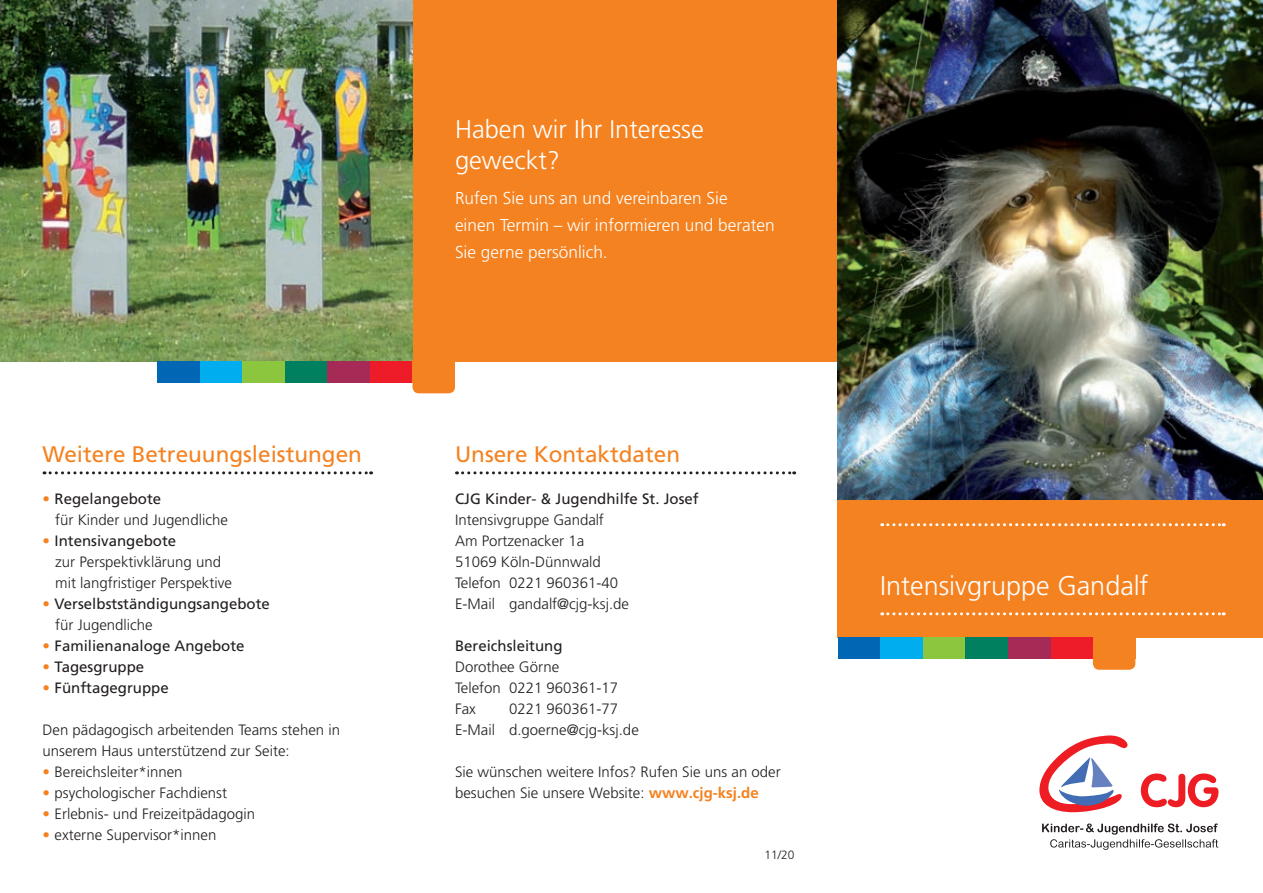
<style>
.page{position:relative;width:1263px;height:893px;background:#fff}
.page>*{position:absolute;margin:0;border:0;box-sizing:border-box;transform-origin:0 0}
.t1{font:300 27px "Frutiger LT Pro";color:#fff}
.t2{font:300 25.5px/30.6px "Frutiger LT Pro";color:#fff}
.t3{font:22.5px "Frutiger LT Pro";color:#f58220}
.t4{font:300 17.25px/27px "Frutiger LT Pro";color:#fff}
.t5{font:300 15px/21px "Frutiger LT Pro";color:#231f20}
.t6{font:15px/21px "Frutiger LT Pro";color:#231f20}
.t7{font:300 12px "Frutiger LT Pro";color:#231f20}
.s1{font-weight:400;color:#f58220}
.s2{font-weight:400}
.s3{color:#f58220}
.s4{font-weight:300}
.s5{font-weight:700;color:#f58220}
</style>
<div class="page">
<div style="left:412px;top:0;width:426px;height:361px;background:#f58220"></div>
<div style="left:838px;top:500px;width:425px;height:138px;background:#f58220"></div>
<img style="left:0;top:0;width:412px;height:361px">
<img style="left:838px;top:0;width:425px;height:500px">
<div style="left:412px;top:361px;width:43px;height:32px;background:#f58220;border-radius:6px"></div>
<div style="left:157px;top:361px;width:43px;height:22px;background:#0166b3"></div>
<div style="left:200px;top:361px;width:42px;height:22px;background:#00aeef"></div>
<div style="left:242px;top:361px;width:43px;height:22px;background:#8bc63e"></div>
<div style="left:285px;top:361px;width:42px;height:22px;background:#00805f"></div>
<div style="left:370px;top:361px;width:42px;height:22px;background:#ee1c28"></div>
<div style="left:412px;top:360px;width:43px;height:23px;background:#f58220"></div>
<div style="left:327px;top:361px;width:43px;height:22px;background:#a52a56"></div>
<div style="left:838px;top:638px;width:42px;height:21px;background:#0166b3"></div>
<div style="left:880px;top:638px;width:43px;height:21px;background:#00aeef"></div>
<div style="left:923px;top:638px;width:42px;height:21px;background:#8bc63e"></div>
<div style="left:965px;top:638px;width:43px;height:21px;background:#00805f"></div>
<div style="left:1050px;top:638px;width:43px;height:21px;background:#ee1c28"></div>
<div style="left:1093px;top:638px;width:42px;height:32px;background:#f58220;border-radius:6px"></div>
<div style="left:1093px;top:635px;width:42px;height:24px;background:#f58220"></div>
<div style="left:1008px;top:638px;width:42px;height:21px;background:#a52a56"></div>
<svg style="left:1141px;top:773px;width:77px;height:34px"></svg>
<svg style="left:1039px;top:735px;width:89px;height:77px"></svg>
<svg style="left:1042px;top:823px;width:176px;height:27px"></svg>
<svg style="left:44px;top:471px;width:328px;height:3px"></svg>
<svg style="left:456px;top:471px;width:339px;height:3px"></svg>
<svg style="left:882px;top:523px;width:342px;height:3px"></svg>
<svg style="left:882px;top:612px;width:342px;height:3px"></svg>
<h3 class="t3" style="left:43px;top:441px;width:321px">Weitere Betreuungsleistungen</h3>
<p class="t5" style="left:55px;top:488px;width:174px;text-indent:-13px"><span class="s1">•</span> <span class="s2">Regelangebote<br></span>für Kinder und Jugendliche</p>
<p class="t5" style="left:55px;top:530px;width:178px;text-indent:-13px"><span class="s1">•</span> <span class="s2">Intensivangebote<br></span>zur Perspektivklärung und mit langfristiger Perspektive</p>
<p class="t6" style="left:55px;top:593px;width:216px;text-indent:-13px"><span class="s3">•</span> Verselbstständigungsangebote <span class="s4">für Jugendliche</span></p>
<p class="t6" style="left:43px;top:635px;width:204px"><span class="s3">•</span> Familienanaloge Angebote</p>
<p class="t6" style="left:43px;top:656px;width:103px"><span class="s3">•</span> Tagesgruppe</p>
<p class="t6" style="left:43px;top:677px;width:128px"><span class="s3">•</span> Fünftagegruppe</p>
<p class="t5" style="left:43px;top:719px;width:299px">Den pädagogisch arbeitenden Teams stehen in unserem Haus unterstützend zur Seite:</p>
<p class="t5" style="left:43px;top:761px;width:142px"><span class="s3">•</span> Bereichsleiter*innen</p>
<p class="t5" style="left:43px;top:782px;width:186px"><span class="s3">•</span> psychologischer Fachdienst</p>
<p class="t5" style="left:43px;top:803px;width:214px"><span class="s3">•</span> Erlebnis- und Freizeitpädagogin</p>
<p class="t5" style="left:43px;top:824px;width:175px"><span class="s3">•</span> externe Supervisor*innen</p>
<h2 class="t2" style="left:455px;top:114px;width:250px">Haben wir Ihr Interesse geweckt?</h2>
<p class="t4" style="left:455px;top:185px;width:321px">Rufen Sie uns an und vereinbaren Sie<br>einen Termin – wir informieren und beraten<br>Sie gerne persönlich.</p>
<h3 class="t3" style="left:455px;top:441px;width:227px">Unsere Kontaktdaten</h3>
<p class="t6" style="left:455px;top:488px;width:245px">CJG Kinder- &amp; Jugendhilfe St. Josef</p>
<p class="t5" style="left:455px;top:509px;width:176px">Intensivgruppe Gandalf<br>Am Portzenacker 1a<br>51069 Köln-Dünnwald<br>Telefon 0221 960361-40<br>E-Mail gandalf@cjg-ksj.de</p>
<p class="t6" style="left:455px;top:635px;width:109px">Bereichsleitung</p>
<p class="t5" style="left:455px;top:656px;width:165px">Dorothee Görne<br>Telefon 0221 960361-17<br>Fax</p>
<p class="t5" style="left:455px;top:698px;width:185px;text-indent:54px">0221 960361-77<br>E-Mail d.goerne@cjg-ksj.de</p>
<p class="t5" style="left:455px;top:761px;width:327px">Sie wünschen weitere Infos? Rufen Sie uns an oder besuchen Sie unsere Website: <span class="s5">www.cjg-ksj.de</span></p>
<p class="t7" style="left:764px;top:848px;width:32px">11/20</p>
<h1 class="t1" style="left:880px;top:570px;width:270px">Intensivgruppe Gandalf</h1>
</div>
